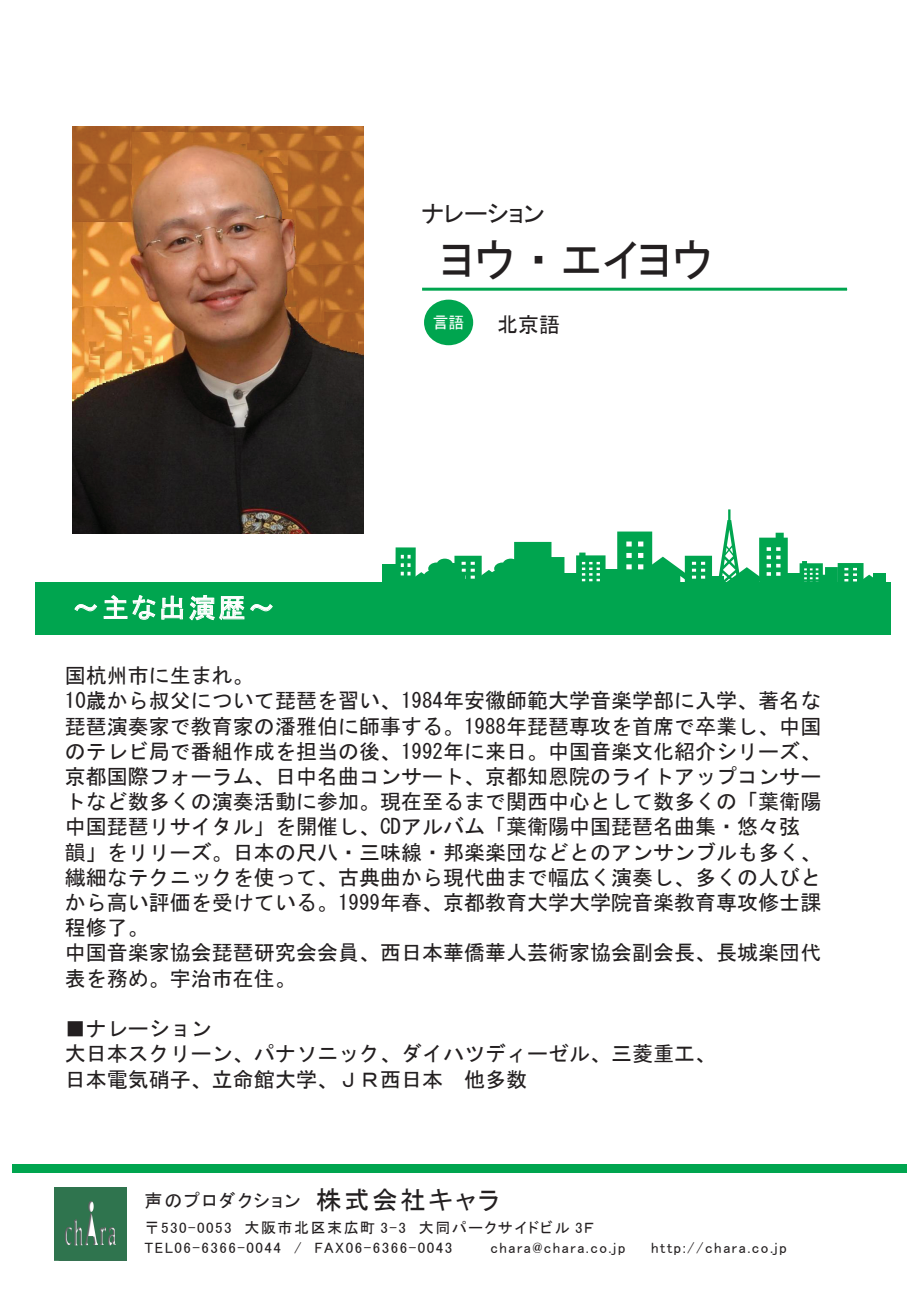
<style>
.page{position:relative;width:919px;height:1289px;background:#fff}
.page>*{position:absolute;margin:0;border:0;box-sizing:border-box;transform-origin:0 0}
.t1{font:45px "MS P Gothic";color:#231f20}
.t2{font:27px "MS P Gothic";letter-spacing:.1em;color:#fff}
.t3{font:24px "MS P Gothic";color:#231f20}
.t4{font:21px/25.2px "MS Gothic";color:#231f20}
.t5{font:21px "MS P Gothic";color:#231f20}
.t6{font:18px "MS P Gothic";letter-spacing:.1em;color:#231f20}
.t7{font:15.9px "MS P Gothic";color:#fff}
.t8{font:15px/19.5px "MS P Gothic";letter-spacing:.1em;color:#231f20}
.s1{font-size:25.5px}
</style>
<div class="page">
<hr style="left:422px;top:288px;width:425px;height:3px;background:#00a54f">
<div style="left:424px;top:299px;width:49px;height:46px;background:#00a54f;border-radius:50%"></div>
<div style="left:35px;top:582px;width:855px;height:52px;background:#00a54f"></div>
<div style="left:563px;top:573px;width:16px;height:20px;background:#00a54f"></div>
<div style="left:382px;top:564px;width:15px;height:29px;background:#00a54f"></div>
<div style="left:786px;top:573px;width:16px;height:20px;background:#00a54f"></div>
<div style="left:873px;top:573px;width:12px;height:20px;background:#00a54f"></div>
<div style="left:603px;top:570px;width:15px;height:23px;background:#00a54f"></div>
<svg style="left:395px;top:542px;width:169px;height:40px"></svg>
<svg style="left:576px;top:552px;width:29px;height:30px"></svg>
<svg style="left:799px;top:561px;width:74px;height:21px"></svg>
<svg style="left:617px;top:509px;width:170px;height:73px"></svg>
<svg style="left:74px;top:595px;width:109px;height:25px"></svg>
<svg style="left:189px;top:595px;width:84px;height:25px"></svg>
<div style="left:12px;top:1164px;width:894px;height:8px;background:#00a54f"></div>
<img style="left:54px;top:1187px;width:73px;height:73px">
<img style="left:72px;top:126px;width:291px;height:407px">
<p class="t3" style="left:421px;top:202px;width:125px">ナレーション</p>
<h1 class="t1" style="left:441px;top:237px;width:274px">ヨウ・エイヨウ</h1>
<p class="t2" style="left:72px;top:594px;width:204px">～主な出演歴～</p>
<p class="t7" style="left:433px;top:315px;width:33px">言語</p>
<p class="t5" style="left:497px;top:314px;width:64px">北京語</p>
<p class="t4" style="left:65px;top:663px;width:758px">国杭州市に生まれ。<br>10歳から叔父について琵琶を習い、1984年安徽師範大学音楽学部に入学、著名な琵琶演奏家で教育家の潘雅伯に師事する。1988年琵琶専攻を首席で卒業し、中国のテレビ局で番組作成を担当の後、1992年に来日。中国音楽文化紹介シリーズ、京都国際フォーラム、日中名曲コンサート、京都知恩院のライトアップコンサートなど数多くの演奏活動に参加。現在至るまで関西中心として数多くの「葉衛陽中国琵琶リサイタル」を開催し、CDアルバム「葉衛陽中国琵琶名曲集・悠々弦韻」をリリーズ。日本の尺八・三味線・邦楽楽団などとのアンサンブルも多く、繊細なテクニックを使って、古典曲から現代曲まで幅広く演奏し、多くの人びとから高い評価を受けている。1999年春、京都教育大学大学院音楽教育専攻修士課程修了。<br>中国音楽家協会琵琶研究会会員、西日本華僑華人芸術家協会副会長、長城楽団代表を務め。宇治市在住。</p>
<p class="t4" style="left:65px;top:1015px;width:652px">■ナレーション<br>大日本スクリーン、パナソニック、ダイハツディーゼル、三菱重工、日本電気硝子、立命館大学、ＪＲ西日本　他多数</p>
<p class="t6" style="left:145px;top:1191px;width:356px">声のプロダクション　<span class="s1">株式会社キャラ</span></p>
<p class="t8" style="left:145px;top:1217px;width:450px">〒530-0053　大阪市北区末広町 3-3　大同パークサイドビル 3Ｆ<br>TEL06-6366-0044　/　FAX06-6366-0043</p>
<p class="t8" style="left:490px;top:1237px;width:136px">chara@chara.co.jp</p>
<p class="t8" style="left:651px;top:1237px;width:137px">http://chara.co.jp</p>
</div>
